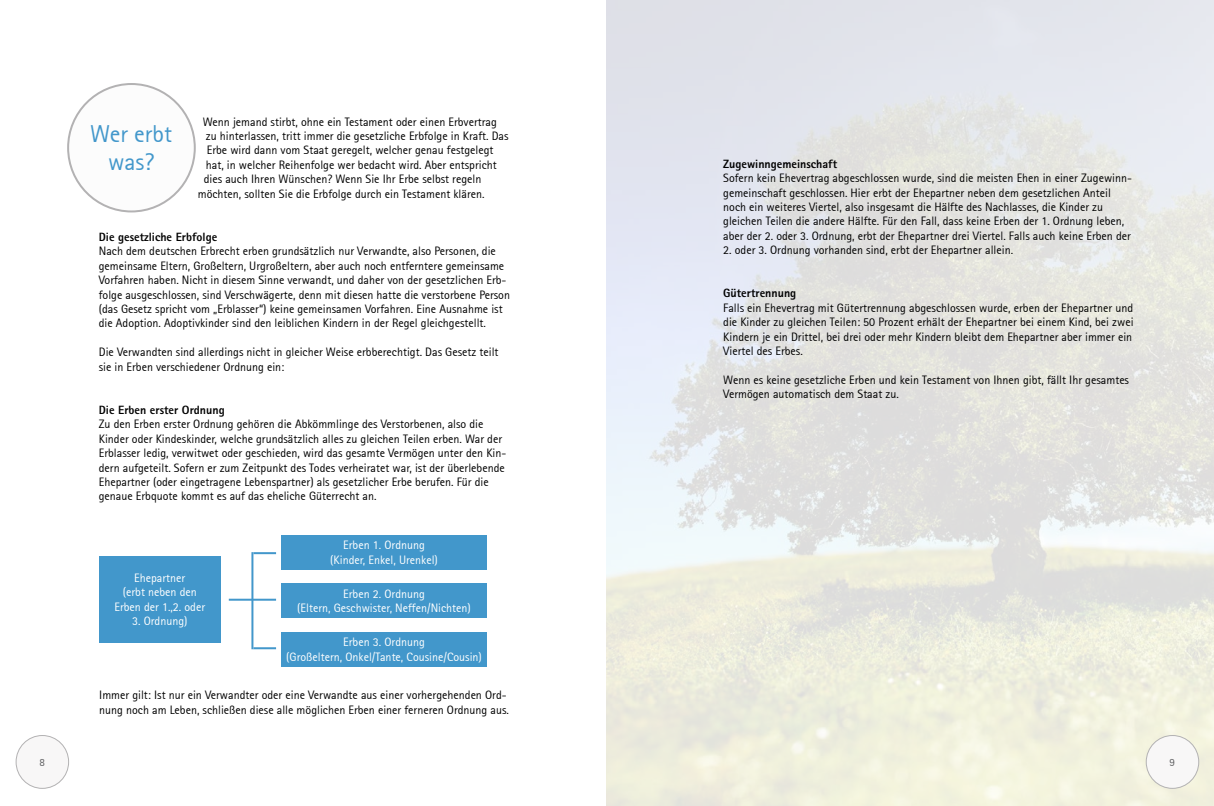
<style>
.page{position:relative;width:1214px;height:806px;background:#fff}
.page>*{position:absolute;margin:0;border:0;box-sizing:border-box;transform-origin:0 0}
.t1{font:24px/28.8px "Agfa Rotis Sans Serif";color:#4297cb;text-align:center}
.t2{font:12px/14.4px "Agfa Rotis Sans Serif";color:#000}
.t3{font:12px/14.4px "Agfa Rotis Sans Serif";color:#fff;text-align:center}
.t4{font:800 12px "Rotis Sans Serif Pro";color:#000}
.t5{font:11px "Agfa Rotis Sans Serif";color:#5f6062}
</style>
<div class="page">
<img style="left:607px;top:0;width:606px;height:805px">
<div style="left:1146px;top:735px;width:52px;height:52px;background:#f8f7f7;border-radius:50%"></div>
<div style="left:1145px;top:734px;width:53px;height:54px;border:1px solid #b3b2b3;border-radius:50%"></div>
<div style="left:16px;top:735px;width:53px;height:52px;background:#f8f7f7;border-radius:50%"></div>
<div style="left:16px;top:734px;width:53px;height:54px;border:1px solid #b3b2b3;border-radius:50%"></div>
<div style="left:281px;top:534px;width:205px;height:35px;background:#4297cb"></div>
<div style="left:99px;top:556px;width:121px;height:86px;background:#4297cb"></div>
<div style="left:281px;top:583px;width:205px;height:34px;background:#4297cb"></div>
<div style="left:281px;top:631px;width:205px;height:35px;background:#4297cb"></div>
<hr style="left:251px;top:552px;width:2px;height:96px;background:#4297cb">
<hr style="left:253px;top:552px;width:23px;height:2px;background:#4297cb">
<hr style="left:229px;top:598px;width:47px;height:2px;background:#4297cb">
<hr style="left:253px;top:646px;width:23px;height:2px;background:#4297cb">
<p class="t2" style="left:203px;top:114px;width:295px">Wenn jemand stirbt, ohne ein Testament oder einen Erbvertrag</p>
<p class="t2" style="left:206px;top:129px;width:304px">zu hinterlassen, tritt immer die gesetzliche Erbfolge in Kraft. Das</p>
<p class="t2" style="left:207px;top:143px;width:288px">Erbe wird dann vom Staat geregelt, welcher genau festgelegt</p>
<p class="t2" style="left:206px;top:157px;width:292px">hat, in welcher Reihenfolge wer bedacht wird. Aber entspricht</p>
<p class="t2" style="left:204px;top:172px;width:279px">dies auch Ihren Wünschen? Wenn Sie Ihr Erbe selbst regeln</p>
<p class="t2" style="left:198px;top:186px;width:288px">möchten, sollten Sie die Erbfolge durch ein Testament klären.</p>
<p class="t4" style="left:99px;top:229px;width:120px">Die gesetzliche Erbfolge</p>
<p class="t2" style="left:99px;top:244px;width:412px">Nach dem deutschen Erbrecht erben grundsätzlich nur Verwandte, also Personen, die gemeinsame Eltern, Großeltern, Urgroßeltern, aber auch noch entferntere gemeinsame Vorfahren haben. Nicht in diesem Sinne verwandt, und daher von der gesetzlichen Erb&shy;folge ausgeschlossen, sind Verschwägerte, denn mit diesen hatte die verstorbene Person (das Gesetz spricht vom „Erblasser“) keine gemeinsamen Vorfahren. Eine Ausnahme ist die Adoption. Adoptivkinder sind den leiblichen Kindern in der Regel gleichgestellt.</p>
<p class="t2" style="left:99px;top:345px;width:401px">Die Verwandten sind allerdings nicht in gleicher Weise erbberechtigt. Das Gesetz teilt sie in Erben verschiedener Ordnung ein:</p>
<p class="t4" style="left:99px;top:402px;width:127px">Die Erben erster Ordnung</p>
<p class="t2" style="left:99px;top:417px;width:409px">Zu den Erben erster Ordnung gehören die Abkömmlinge des Verstorbenen, also die Kinder oder Kindeskinder, welche grundsätzlich alles zu gleichen Teilen erben. War der Erblasser ledig, verwitwet oder geschieden, wird das gesamte Vermögen unter den Kin&shy;dern aufgeteilt. Sofern er zum Zeitpunkt des Todes verheiratet war, ist der überlebende Ehepartner (oder eingetragene Lebenspartner) als gesetzlicher Erbe berufen. Für die genaue Erbquote kommt es auf das eheliche Güterrecht an.</p>
<h1 class="t1" style="left:90px;top:119px;width:83px">Wer erbt was?</h1>
<p class="t3" style="left:114px;top:570px;width:92px">Ehepartner<br>(erbt neben den<br>Erben der 1.,2. oder</p>
<p class="t3" style="left:132px;top:613px;width:57px">3. Ordnung)</p>
<p class="t3" style="left:330px;top:537px;width:109px">Erben 1. Ordnung (Kinder, Enkel, Urenkel)</p>
<p class="t3" style="left:297px;top:586px;width:175px">Erben 2. Ordnung<br>(Eltern, Geschwister, Neffen/Nichten)</p>
<p class="t3" style="left:286px;top:634px;width:197px">Erben 3. Ordnung<br>(Großeltern, Onkel/Tante, Cousine/Cousin)</p>
<p class="t2" style="left:99px;top:687px;width:411px">Immer gilt: Ist nur ein Verwandter oder eine Verwandte aus einer vorhergehenden Ord&shy;nung noch am Leben, schließen diese alle möglichen Erben einer ferneren Ordnung aus.</p>
<p class="t4" style="left:723px;top:156px;width:115px">Zugewinngemeinschaft</p>
<p class="t2" style="left:723px;top:171px;width:410px">Sofern kein Ehevertrag abgeschlossen wurde, sind die meisten Ehen in einer Zugewinn&shy;gemeinschaft geschlossen. Hier erbt der Ehepartner neben dem gesetzlichen Anteil noch ein weiteres Viertel, also insgesamt die Hälfte des Nachlasses, die Kinder zu gleichen Teilen die andere Hälfte. Für den Fall, dass keine Erben der 1. Ordnung leben, aber der 2. oder 3. Ordnung, erbt der Ehepartner drei Viertel. Falls auch keine Erben der</p>
<p class="t2" style="left:723px;top:243px;width:291px">2. oder 3. Ordnung vorhanden sind, erbt der Ehepartner allein.</p>
<p class="t4" style="left:723px;top:285px;width:74px">Gütertrennung</p>
<p class="t2" style="left:723px;top:300px;width:412px;text-align:justify">Falls ein Ehevertrag mit Gütertrennung abgeschlossen wurde, erben der Ehepartner und die Kinder zu gleichen Teilen: 50 Prozent erhält der Ehepartner bei einem Kind, bei zwei Kindern je ein Drittel, bei drei oder mehr Kindern bleibt dem Ehepartner aber immer ein Viertel des Erbes.</p>
<p class="t2" style="left:723px;top:372px;width:407px">Wenn es keine gesetzliche Erben und kein Testament von Ihnen gibt, fällt Ihr gesamtes<br>Vermögen automatisch dem Staat zu.</p>
<p class="t5" style="left:39px;top:755px;width:7px">8</p>
<p class="t5" style="left:1169px;top:755px;width:7px">9</p>
</div>
